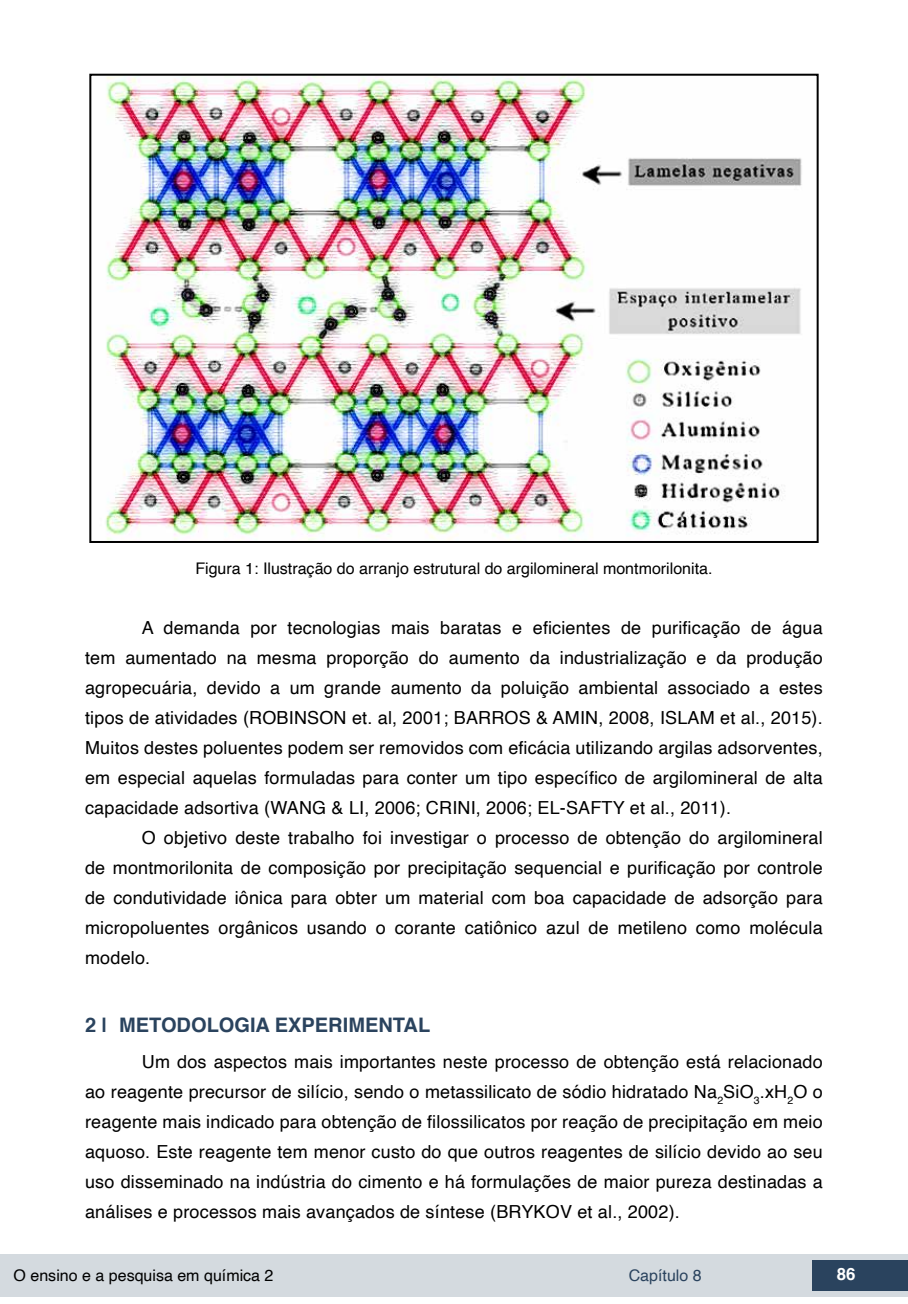
<style>
.page{position:relative;width:908px;height:1304px;background:#fff}
.page>*{position:absolute;margin:0;border:0;box-sizing:border-box;transform-origin:0 0}
.t1{font:700 20px "Helvetica";color:#2a435e}
.t2{font:18px/30px "Helvetica";letter-spacing:.01em;color:#000;text-align:justify}
.t3{font:700 16.8px "Helvetica";color:#fff}
.t4{font:16px "Helvetica";color:#000}
.t5{font:16px "Helvetica";color:#2a435e}
</style>
<div class="page">
<div style="left:0;top:1254px;width:906px;height:43px;background:#d4dadf"></div>
<div style="left:812px;top:1261px;width:95px;height:30px;background:#2a435e"></div>
<img style="left:105px;top:77px;width:697px;height:463px">
<div style="left:89px;top:74px;width:729px;height:469px;border:2px solid #000"></div>
<p class="t4" style="left:195px;top:556px;width:518px">Figura 1: Ilustração do arranjo estrutural do argilomineral montmorilonita.</p>
<p class="t2" style="left:85px;top:613px;width:738px;text-indent:57px">A demanda por tecnologias mais baratas e eficientes de purificação de água tem aumentado na mesma proporção do aumento da industrialização e da produção agropecuária, devido a um grande aumento da poluição ambiental associado a estes tipos de atividades (ROBINSON et. al, 2001; BARROS &amp; AMIN, 2008, ISLAM et al., 2015).<br>Muitos destes poluentes podem ser removidos com eficácia utilizando argilas adsorventes, em especial aquelas formuladas para conter um tipo específico de argilomineral de alta capacidade adsortiva (WANG &amp; LI, 2006; CRINI, 2006; EL-SAFTY et al., 2011).</p>
<p class="t2" style="left:85px;top:823px;width:738px;text-indent:57px">O objetivo deste trabalho foi investigar o processo de obtenção do argilomineral de montmorilonita de composição por precipitação sequencial e purificação por controle de condutividade iônica para obter um material com boa capacidade de adsorção para micropoluentes orgânicos usando o corante catiônico azul de metileno como molécula modelo.</p>
<p class="t1" style="left:85px;top:1009px;width:346px">2 | METODOLOGIA EXPERIMENTAL</p>
<p class="t2" style="left:85px;top:1047px;width:739px;text-indent:57px">Um dos aspectos mais importantes neste processo de obtenção está relacionado ao reagente precursor de silício, sendo o metassilicato de sódio hidratado Na<sub>2</sub>SiO<sub>3</sub>.xH<sub>2</sub>O o reagente mais indicado para obtenção de filossilicatos por reação de precipitação em meio aquoso. Este reagente tem menor custo do que outros reagentes de silício devido ao seu uso disseminado na indústria do cimento e há formulações de maior pureza destinadas a análises e processos mais avançados de síntese (BRYKOV et al., 2002).</p>
<p class="t4" style="left:14px;top:1263px;width:261px">O ensino e a pesquisa em química 2</p>
<p class="t5" style="left:628px;top:1263px;width:74px">Capítulo 8</p>
<p class="t3" style="left:836px;top:1261px;width:20px">86</p>
</div>
